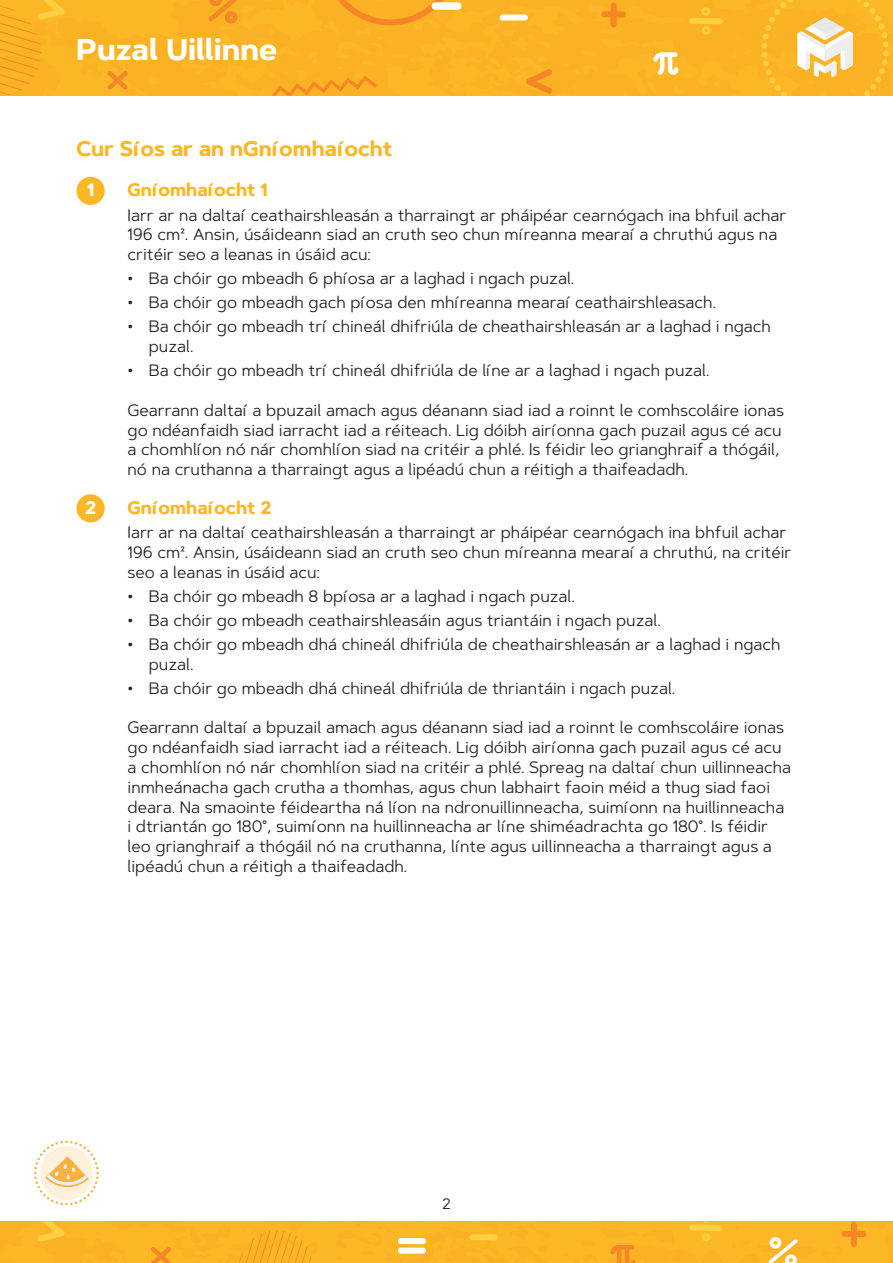
<style>
.page{position:relative;width:893px;height:1263px;background:#fff}
.page>*{position:absolute;margin:0;border:0;box-sizing:border-box;transform-origin:0 0}
.t1{font:700 30px "Artegra Sans";color:#fff}
.H2_Shape_and_Space-O{font:700 21px "Artegra Sans";color:#fcb726}
.H3_ShapeandSpace-ORA{font:700 18px "Artegra Sans";color:#fcb726}
.t2{font:700 18px "Artegra Sans";color:#fff}
.Body{font:16.5px/19.8px "Artegra Sans";color:#231f20}
.t3{font:15px "Artegra Sans";color:#231f20}
</style>
<div class="page">
<div style="left:0;top:0;width:893px;height:96px;background:#fbb124"></div>
<svg style="left:271px;top:75px;width:106px;height:21px;background:#f9a824"></svg>
<svg style="left:103px;top:67px;width:29px;height:27px"></svg>
<svg style="left:0;top:0;width:75px;height:94px;background:#fbb326"></svg>
<svg style="left:514px;top:64px;width:43px;height:32px"></svg>
<div style="left:502px;top:14px;width:23px;height:6px;background:#fff"></div>
<svg style="left:686px;top:5px;width:40px;height:33px"></svg>
<div style="left:604px;top:11px;width:19px;height:6px;background:#f58726"></div>
<div style="left:610px;top:5px;width:7px;height:20px;background:#f58726"></div>
<svg style="left:651px;top:50px;width:30px;height:29px"></svg>
<svg style="left:323px;top:0;width:135px;height:25px;background:#f9a925"></svg>
<svg style="left:204px;top:0;width:38px;height:27px"></svg>
<svg style="left:761px;top:0;width:128px;height:96px;background:#fabf49"></svg>
<div style="left:435px;top:2px;width:23px;height:8px;background:#fff"></div>
<div style="left:0;top:1221px;width:893px;height:42px;background:#fcb726"></div>
<svg style="left:34px;top:1140px;width:64px;height:64px"></svg>
<div style="left:77px;top:177px;width:28px;height:28px;background:#fcb726;border-radius:50%"></div>
<div style="left:77px;top:494px;width:28px;height:28px;background:#fcb726;border-radius:50%"></div>
<h1 class="t1" style="left:77px;top:28px;width:202px">Puzal Uillinne</h1>
<p class="H2_Shape_and_Space-O" style="left:77px;top:133px;width:318px">Cur Síos ar an nGníomhaíocht</p>
<h3 class="t2" style="left:87px;top:177px;width:9px">1</h3>
<p class="H3_ShapeandSpace-ORA" style="left:128px;top:177px;width:142px">Gníomhaíocht 1</p>
<p class="Body" style="left:128px;top:204px;width:660px">Iarr ar na daltaí ceathairshleasán a tharraingt ar pháipéar cearnógach ina bhfuil achar<br>196 cm². Ansin, úsáideann siad an cruth seo chun míreanna mearaí a chruthú agus na critéir seo a leanas in úsáid acu:</p>
<p class="Body" style="left:128px;top:268px;width:448px">• Ba chóir go mbeadh 6 phíosa ar a laghad i ngach puzal.</p>
<p class="Body" style="left:128px;top:292px;width:590px">• Ba chóir go mbeadh gach píosa den mhíreanna mearaí ceathairshleasach.</p>
<p class="Body" style="left:149px;top:316px;width:624px;text-indent:-21px">• Ba chóir go mbeadh trí chineál dhifriúla de cheathairshleasán ar a laghad i ngach puzal.</p>
<p class="Body" style="left:128px;top:360px;width:584px">• Ba chóir go mbeadh trí chineál dhifriúla de líne ar a laghad i ngach puzal.</p>
<p class="Body" style="left:128px;top:400px;width:658px">Gearrann daltaí a bpuzail amach agus déanann siad iad a roinnt le comhscoláire ionas go ndéanfaidh siad iarracht iad a réiteach. Lig dóibh airíonna gach puzail agus cé acu a chomhlíon nó nár chomhlíon siad na critéir a phlé. Is féidir leo grianghraif a thógáil, nó na cruthanna a tharraingt agus a lipéadú chun a réitigh a thaifeadadh.</p>
<h3 class="t2" style="left:85px;top:494px;width:12px">2</h3>
<p class="H3_ShapeandSpace-ORA" style="left:128px;top:494px;width:145px">Gníomhaíocht 2</p>
<p class="Body" style="left:128px;top:522px;width:665px">Iarr ar na daltaí ceathairshleasán a tharraingt ar pháipéar cearnógach ina bhfuil achar<br>196 cm². Ansin, úsáideann siad an cruth seo chun míreanna mearaí a chruthú, na critéir seo a leanas in úsáid acu:</p>
<p class="Body" style="left:128px;top:586px;width:449px">• Ba chóir go mbeadh 8 bpíosa ar a laghad i ngach puzal.</p>
<p class="Body" style="left:128px;top:610px;width:535px">• Ba chóir go mbeadh ceathairshleasáin agus triantáin i ngach puzal.</p>
<p class="Body" style="left:149px;top:634px;width:633px;text-indent:-21px">• Ba chóir go mbeadh dhá chineál dhifriúla de cheathairshleasán ar a laghad i ngach puzal.</p>
<p class="Body" style="left:128px;top:678px;width:549px">• Ba chóir go mbeadh dhá chineál dhifriúla de thriantáin i ngach puzal.</p>
<p class="Body" style="left:128px;top:717px;width:665px">Gearrann daltaí a bpuzail amach agus déanann siad iad a roinnt le comhscoláire ionas go ndéanfaidh siad iarracht iad a réiteach. Lig dóibh airíonna gach puzail agus cé acu a chomhlíon nó nár chomhlíon siad na critéir a phlé. Spreag na daltaí chun uillinneacha inmheánacha gach crutha a thomhas, agus chun labhairt faoin méid a thug siad faoi deara. Na smaointe féideartha ná líon na ndronuillinneacha, suimíonn na huillinneacha i dtriantán go 180°, suimíonn na huillinneacha ar líne shiméadrachta go 180°. Is féidir leo grianghraif a thógáil nó na cruthanna, línte agus uillinneacha a tharraingt agus a lipéadú chun a réitigh a thaifeadadh.</p>
<p class="t3" style="left:442px;top:1193px;width:10px">2</p>
</div>
